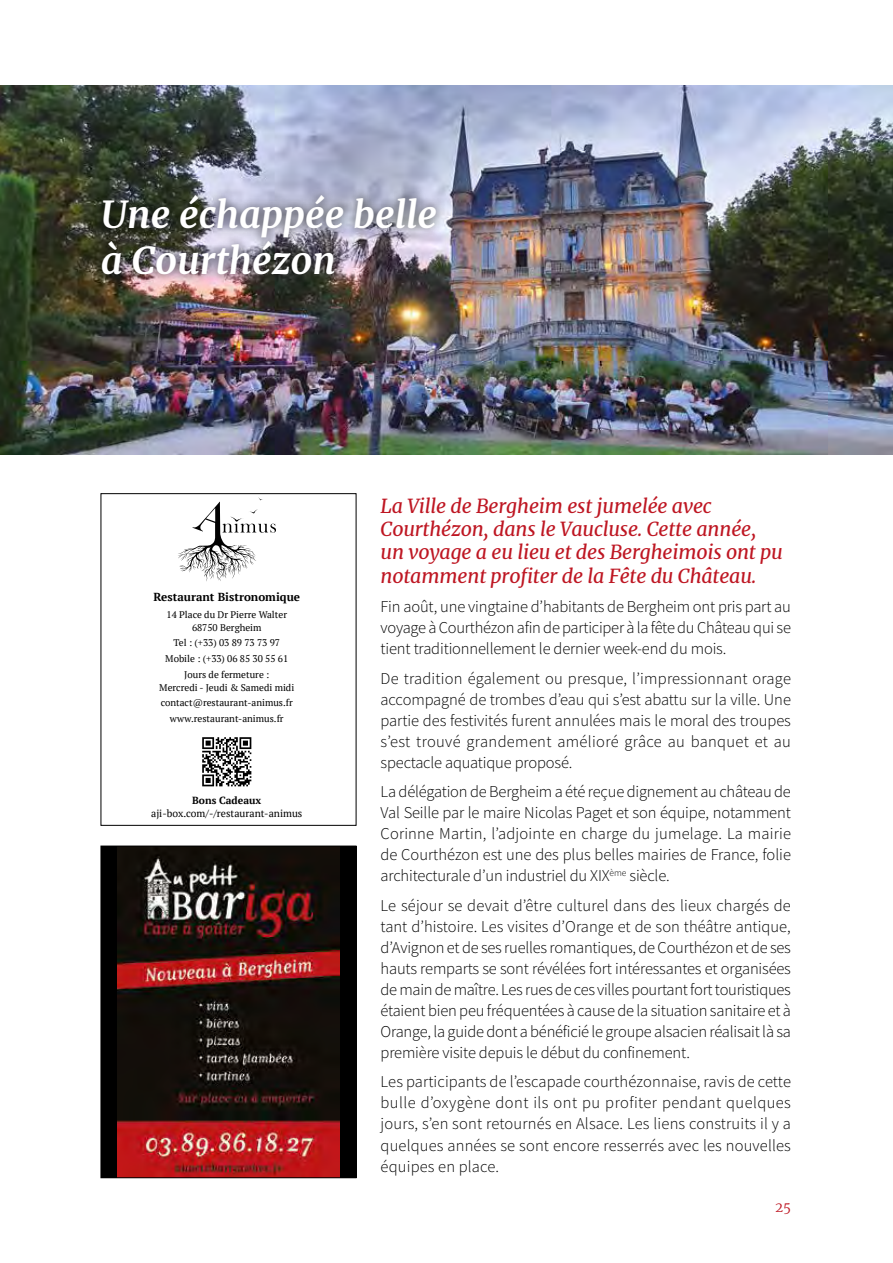
<style>
.page{position:relative;width:893px;height:1263px;background:#fff}
.page>*{position:absolute;margin:0;border:0;box-sizing:border-box;transform-origin:0 0}
.t1{font:italic 700 37.5px/46px "Merriweather";color:#fff}
.t2{font:italic 19.5px/23.4px "Merriweather";letter-spacing:-.01em;color:#be1622}
.t3{font:16.5px/21px "Source Sans Variable";letter-spacing:-.005em;color:#000;text-align:justify}
.t4{font:300 13.5px "Merriweather";color:#be1622}
.t5{font:700 11.55px "PT Serif";color:#000}
.t6{font:10.35px "PT Serif";color:#000}
.t7{font:700 10.35px "PT Serif";color:#000}
.t8{font:9.6px/15.9px "PT Serif";color:#000;text-align:center}
</style>
<div class="page">
<hr style="left:0;top:0;width:1px;height:1263px;background:#000">
<img style="left:0;top:85px;width:893px;height:369px">
<svg style="left:202px;top:737px;width:50px;height:50px"></svg>
<svg style="left:202px;top:737px;width:49px;height:49px"></svg>
<svg style="left:178px;top:497px;width:98px;height:85px"></svg>
<div style="left:93px;top:186px;width:352px;height:98px;background:#000;opacity:.75"></div>
<div style="left:101px;top:846px;width:255px;height:332px;background:#000"></div>
<img style="left:117px;top:848px;width:223px;height:328px">
<div style="left:101px;top:846px;width:255px;height:332px;border:1px solid #000"></div>
<h1 class="t1" style="left:101px;top:191px;width:338px">Une échappée belle à Courthézon</h1>
<p class="t5" style="left:153px;top:589px;width:148px">Restaurant Bistronomique</p>
<p class="t8" style="left:166px;top:609px;width:122px;line-height:12.3px">14 Place du Dr Pierre Walter<br>68750 Bergheim</p>
<p class="t8" style="left:165px;top:635px;width:124px">Tel : (+33) 03 89 73 73 97<br>Mobile : (+33) 06 85 30 55 61<br>Jours de fermeture :</p>
<p class="t8" style="left:159px;top:679px;width:136px">Mercredi - Jeudi &amp; Samedi midi contact@restaurant-animus.fr www.restaurant-animus.fr</p>
<p class="t7" style="left:192px;top:794px;width:71px">Bons Cadeaux</p>
<p class="t6" style="left:151px;top:806px;width:153px">aji-box.com/-/restaurant-animus</p>
<p class="t2" style="left:381px;top:493px;width:404px">La Ville de Bergheim est jumelée avec Courthézon, dans le Vaucluse. Cette année, un voyage a eu lieu et des Bergheimois ont pu notamment profiter de la Fête du Château.</p>
<p class="t3" style="left:381px;top:596px;width:412px">Fin août, une vingtaine d’habitants de Bergheim ont pris part au voyage à Courthézon afin de participer à la fête du Château qui se tient traditionnellement le dernier week-end du mois.</p>
<p class="t3" style="left:381px;top:668px;width:412px">De tradition également ou presque, l’impressionnant orage accompagné de trombes d’eau qui s’est abattu sur la ville. Une partie des festivités furent annulées mais le moral des troupes s’est trouvé grandement amélioré grâce au banquet et au spectacle aquatique proposé.</p>
<p class="t3" style="left:381px;top:781px;width:412px">La délégation de Bergheim a été reçue dignement au château de Val Seille par le maire Nicolas Paget et son équipe, notamment Corinne Martin, l’adjointe en charge du jumelage. La mairie de Courthézon est une des plus belles mairies de France, folie architecturale d’un industriel du XIX<sup>ème</sup> siècle.</p>
<p class="t3" style="left:381px;top:895px;width:412px">Le séjour se devait d’être culturel dans des lieux chargés de tant d’histoire. Les visites d’Orange et de son théâtre antique, d’Avignon et de ses ruelles romantiques, de Courthézon et de ses hauts remparts se sont révélées fort intéressantes et organisées de main de maître. Les rues de ces villes pourtant fort touristiques étaient bien peu fréquentées à cause de la situation sanitaire et à Orange, la guide dont a bénéficié le groupe alsacien réalisait là sa première visite depuis le début du confinement.</p>
<p class="t3" style="left:381px;top:1071px;width:412px">Les participants de l’escapade courthézonnaise, ravis de cette bulle d’oxygène dont ils ont pu profiter pendant quelques jours, s’en sont retournés en Alsace. Les liens construits il y a quelques années se sont encore resserrés avec les nouvelles équipes en place.</p>
<p class="t4" style="left:775px;top:1198px;width:17px">25</p>
</div>
